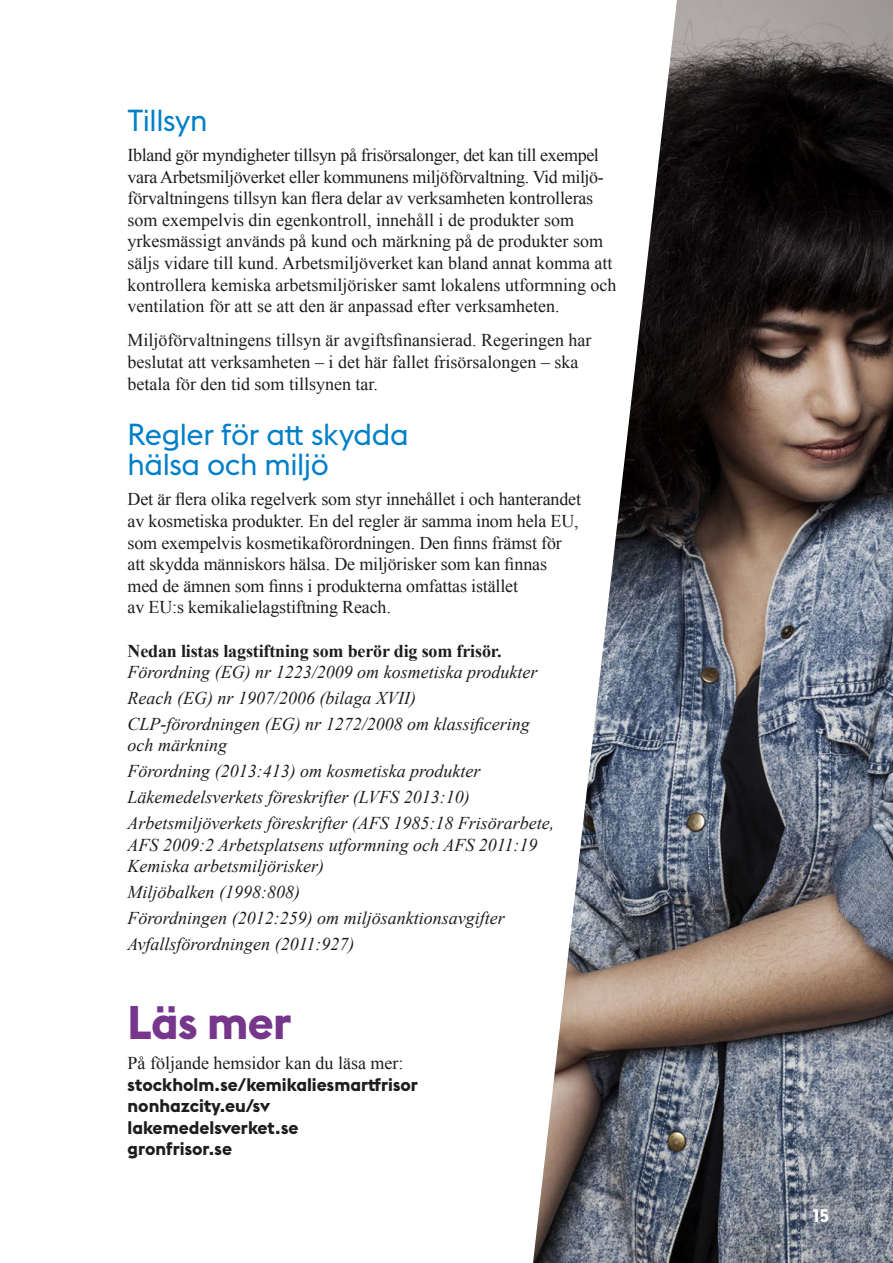
<style>
.page{position:relative;width:893px;height:1263px;background:#fff}
.page>*{position:absolute;margin:0;border:0;box-sizing:border-box;transform-origin:0 0}
.t1{font:700 46.5px "Stockholm Type";letter-spacing:-.01em;color:#76368c}
.t2{font:30px/30px "Stockholm Type";letter-spacing:-.015em;color:#007fc8}
.t3{font:18px/21.6px "Times New Roman";letter-spacing:-.01em;color:#1d1d1b}
.t4{font:italic 18px/25.8px "Times New Roman";color:#1d1d1b}
.t5{font:700 18px/21.6px "Stockholm Type";color:#1d1d1b}
.t6{font:700 18px "Times New Roman";letter-spacing:-.01em;color:#1d1d1b}
.t7{font:700 18px "Stockholm Type";color:#fff}
</style>
<div class="page">
<img style="left:533px;top:0;width:360px;height:1263px">
<h2 class="t2" style="left:128px;top:104px;width:81px">Tillsyn</h2>
<p class="t3" style="left:128px;top:144px;width:490px">Ibland gör myndigheter tillsyn på frisörsalonger, det kan till exempel vara Arbetsmiljöverket eller kommunens miljöförvaltning. Vid miljö&shy;förvaltningens tillsyn kan flera delar av verksamheten kontrolleras som exempelvis din egenkontroll, innehåll i de produkter som yrkesmässigt används på kund och märkning på de produkter som säljs vidare till kund. Arbetsmiljöverket kan bland annat komma att kontrollera kemiska arbetsmiljörisker samt lokalens utformning och ventilation för att se att den är anpassad efter verksamheten.</p>
<p class="t3" style="left:128px;top:329px;width:465px">Miljöförvaltningens tillsyn är avgiftsfinansierad. Regeringen har beslutat att verksamheten – i det här fallet frisörsalongen – ska betala för den tid som tillsynen tar.</p>
<h2 class="t2" style="left:128px;top:418px;width:283px">Regler för at skydda hälsa och miljö</h2>
<p class="t3" style="left:128px;top:488px;width:455px">Det är flera olika regelverk som styr innehållet i och hanterandet av kosmetiska produkter. En del regler är samma inom hela EU, som exempelvis kosmetikaförordningen. Den finns främst för att skydda människors hälsa. De miljörisker som kan finnas med de ämnen som finns i produkterna omfattas istället<br>av EU:s kemikalielagstiftning Reach.</p>
<p class="t6" style="left:128px;top:638px;width:375px">Nedan listas lagstiftning som berör dig som frisör.</p>
<p class="t4" style="left:128px;top:659px;width:411px">Förordning (EG) nr 1223/2009 om kosmetiska produkter<br>Reach (EG) nr 1907/2006 (bilaga XVII)<br>CLP-förordningen (EG) nr 1272/2008 om klassificering</p>
<p class="t4" style="left:128px;top:732px;width:428px">och märkning<br>Förordning (2013:413) om kosmetiska produkter Läkemedelsverkets föreskrifter (LVFS 2013:10)<br>Arbetsmiljöverkets föreskrifter (AFS 1985:18 Frisörarbete,</p>
<p class="t4" style="left:128px;top:833px;width:411px;line-height:21.6px">AFS 2009:2 Arbetsplatsens utformning och AFS 2011:19<br>Kemiska arbetsmiljörisker)</p>
<p class="t4" style="left:128px;top:879px;width:379px">Miljöbalken (1998:808)<br>Förordningen (2012:259) om miljösanktionsavgifter<br>Avfallsförordningen (2011:927)</p>
<h1 class="t1" style="left:128px;top:989px;width:165px">Läs mer</h1>
<p class="t3" style="left:128px;top:1052px;width:277px">På följande hemsidor kan du läsa mer:</p>
<p class="t5" style="left:128px;top:1094px;width:172px">nonhazcity.eu/sv lakemedelsverket.se gronfrisor.se</p>
<p class="t5" style="left:128px;top:1072px;width:292px">stockholm.se/kemikaliesmartrisor</p>
<p class="t7" style="left:813px;top:1203px;width:18px">15</p>
</div>
